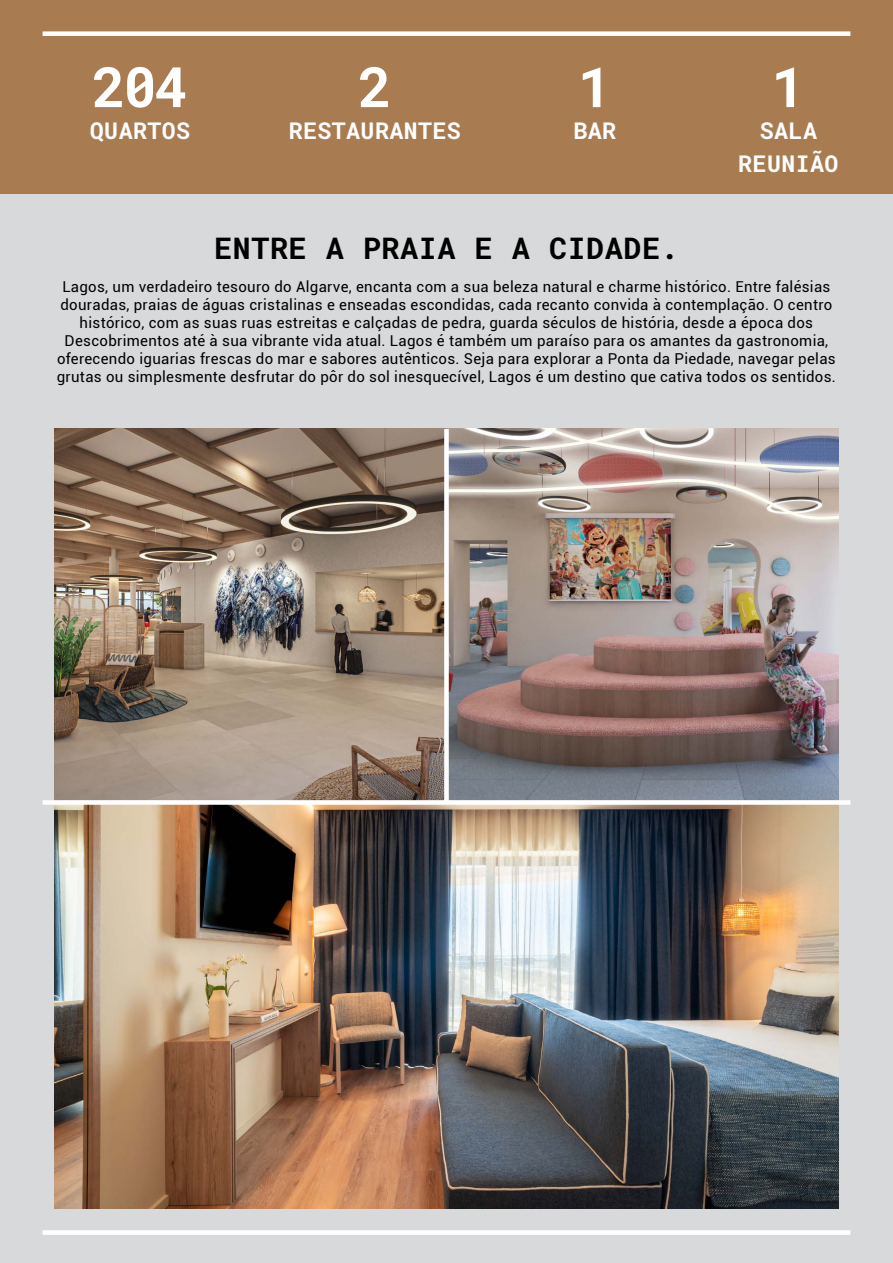
<style>
.page{position:relative;width:893px;height:1263px;background:#d7d9da}
.page>*{position:absolute;margin:0;border:0;box-sizing:border-box;transform-origin:0 0}
.t1{font:55.8px "Roboto Mono";color:#fff}
.t2{font:30px "Roboto Mono";letter-spacing:.02em;color:#000}
.t3{font:23.25px/32.4px "Roboto Mono";letter-spacing:.02em;color:#fff;text-align:center}
.t4{font:15px/18px "Roboto";letter-spacing:.02em;color:#000;text-align:center}
</style>
<div class="page">
<svg style="left:43px;top:1230px;width:807px;height:5px;background:#fbfbfb"></svg>
<div style="left:0;top:0;width:893px;height:194px;background:#a97b50"></div>
<svg style="left:43px;top:31px;width:807px;height:5px;background:#f7f3f0"></svg>
<img style="left:54px;top:805px;width:785px;height:404px">
<img style="left:43px;top:429px;width:807px;height:376px">
<h1 class="t1" style="left:92px;top:49px;width:97px">204</h1>
<h3 class="t3" style="left:90px;top:114px;width:102px">QUARTOS</h3>
<h1 class="t1" style="left:358px;top:49px;width:35px">2</h1>
<h3 class="t3" style="left:289px;top:114px;width:173px">RESTAURANTES</h3>
<h1 class="t1" style="left:578px;top:49px;width:35px">1</h1>
<h3 class="t3" style="left:573px;top:114px;width:44px">BAR</h3>
<h1 class="t1" style="left:772px;top:49px;width:35px">1</h1>
<h3 class="t3" style="left:738px;top:114px;width:102px">SALA<br>REUNIÃO</h3>
<h2 class="t2" style="left:214px;top:227px;width:466px">ENTRE A PRAIA E A CIDADE.</h2>
<p class="t4" style="left:57px;top:277px;width:781px">Lagos, um verdadeiro tesouro do Algarve, encanta com a sua beleza natural e charme histórico. Entre falésias douradas, praias de águas cristalinas e enseadas escondidas, cada recanto convida à contemplação. O centro histórico, com as suas ruas estreitas e calçadas de pedra, guarda séculos de história, desde a época dos Descobrimentos até à sua vibrante vida atual. Lagos é também um paraíso para os amantes da gastronomia, oferecendo iguarias frescas do mar e sabores autênticos. Seja para explorar a Ponta da Piedade, navegar pelas grutas ou simplesmente desfrutar do pôr do sol inesquecível, Lagos é um destino que cativa todos os sentidos.</p>
</div>
